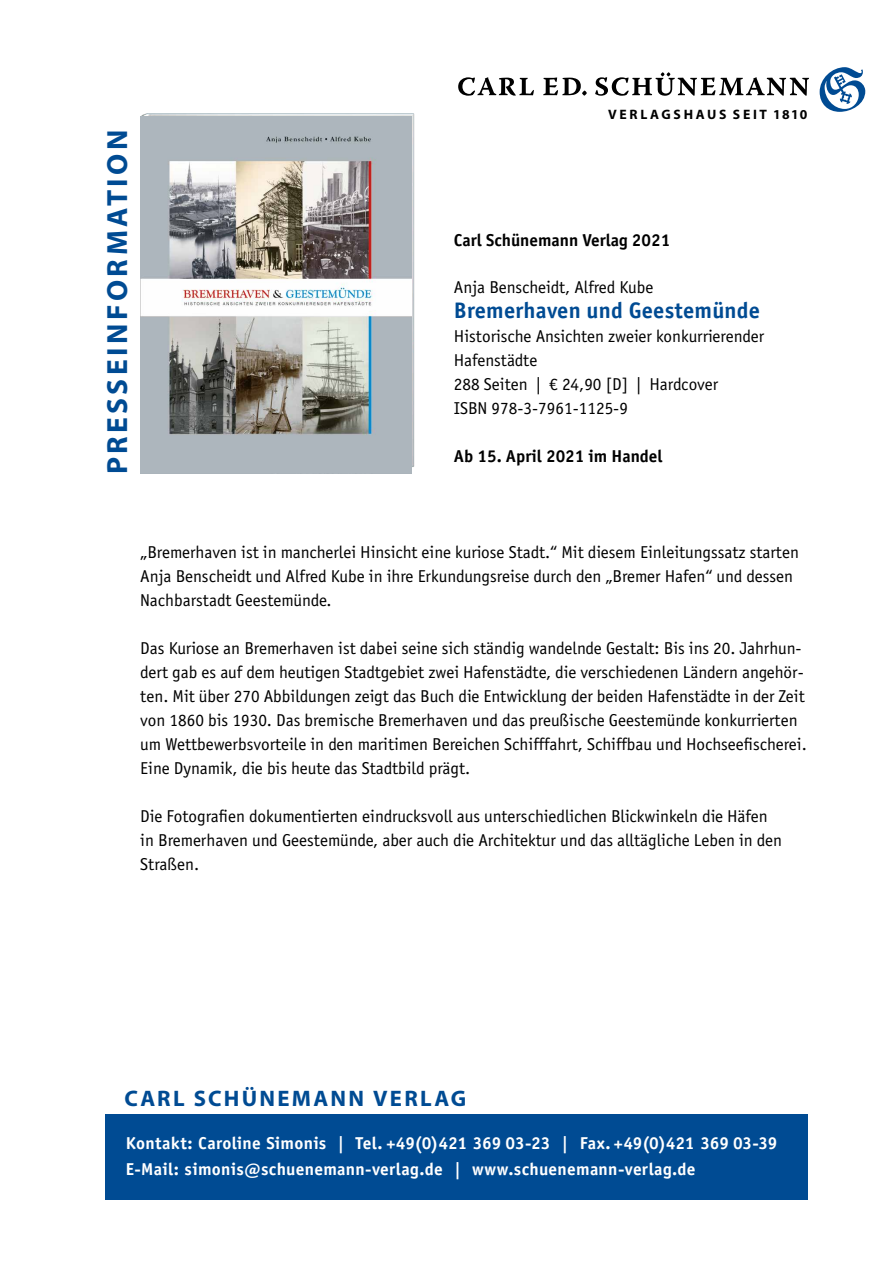
<style>
.page{position:relative;width:893px;height:1263px;background:#fff}
.page>*{position:absolute;margin:0;border:0;box-sizing:border-box;transform-origin:0 0}
.t1{font:700 29.25px "Myriad Pro";letter-spacing:.12em;color:#004b93}
.t2{font:700 22.5px "Officina Sans Std";letter-spacing:.01em;color:#004b93}
.t3{font:700 22.5px "Myriad Pro";letter-spacing:.1em;color:#004b93}
.t4{font:17.25px/24px "Officina Sans Std";color:#000}
.t5{font:700 17.25px/25.5px "Officina Sans Std";letter-spacing:.015em;color:#fff}
.t6{font:700 17.25px "Officina Sans Std";color:#000}
.t7{font:700 13.65px "Myriad";letter-spacing:.2em;color:#000}
</style>
<div class="page">
<svg style="left:595px;top:72px;width:214px;height:24px"></svg>
<svg style="left:820px;top:67px;width:45px;height:45px"></svg>
<svg style="left:458px;top:77px;width:76px;height:19px"></svg>
<svg style="left:543px;top:77px;width:44px;height:19px"></svg>
<div style="left:106px;top:1115px;width:702px;height:85px;background:#004b93"></div>
<img style="left:140px;top:113px;width:275px;height:361px">
<img style="left:141px;top:117px;width:270px;height:357px">
<h1 class="t1" style="left:98px;top:474px;width:346px;rotate:-90deg">PRESSEINFORMATION</h1>
<p class="t7" style="left:608px;top:107px;width:201px">VERLAGSHAUS SEIT 1810</p>
<p class="t6" style="left:454px;top:229px;width:218px">Carl Schünemann Verlag 2021</p>
<p class="t4" style="left:454px;top:275px;width:201px">Anja Benscheidt, Alfred Kube</p>
<h2 class="t2" style="left:454px;top:296px;width:308px">Bremerhaven und Geestemünde</h2>
<p class="t4" style="left:454px;top:324px;width:312px">Historische Ansichten zweier konkurrierender<br>Hafenstädte<br>288 Seiten | € 24,90 [D] | Hardcover<br>ISBN 978-3-7961-1125-9</p>
<p class="t6" style="left:454px;top:445px;width:210px">Ab 15. April 2021 im Handel</p>
<p class="t4" style="left:140px;top:540px;width:660px">„Bremerhaven ist in mancherlei Hinsicht eine kuriose Stadt.“ Mit diesem Einleitungssatz starten<br>Anja Benscheidt und Alfred Kube in ihre Erkundungsreise durch den „Bremer Hafen“ und dessen<br>Nachbarstadt Geestemünde.</p>
<p class="t4" style="left:140px;top:636px;width:668px">Das Kuriose an Bremerhaven ist dabei seine sich ständig wandelnde Gestalt: Bis ins 20. Jahrhun&shy;dert gab es auf dem heutigen Stadtgebiet zwei Hafenstädte, die verschiedenen Ländern angehör&shy;ten. Mit über 270 Abbildungen zeigt das Buch die Entwicklung der beiden Hafenstädte in der Zeit von 1860 bis 1930. Das bremische Bremerhaven und das preußische Geestemünde konkurrierten um Wettbewerbsvorteile in den maritimen Bereichen Schifffahrt, Schiffbau und Hochseefischerei.<br>Eine Dynamik, die bis heute das Stadtbild prägt.</p>
<p class="t4" style="left:140px;top:804px;width:643px">Die Fotografien dokumentierten eindrucksvoll aus unterschiedlichen Blickwinkeln die Häfen in Bremerhaven und Geestemünde, aber auch die Architektur und das alltägliche Leben in den<br>Straßen.</p>
<h2 class="t3" style="left:124px;top:1083px;width:343px">CARL SCHÜNEMANN VERLAG</h2>
<p class="t5" style="left:126px;top:1131px;width:653px">Kontakt: Caroline Simonis | Tel. +49(0)421 369 03-23 | Fax. +49(0)421 369 03-39<br>E-Mail: simonis@schuenemann-verlag.de | www.schuenemann-verlag.de</p>
</div>
